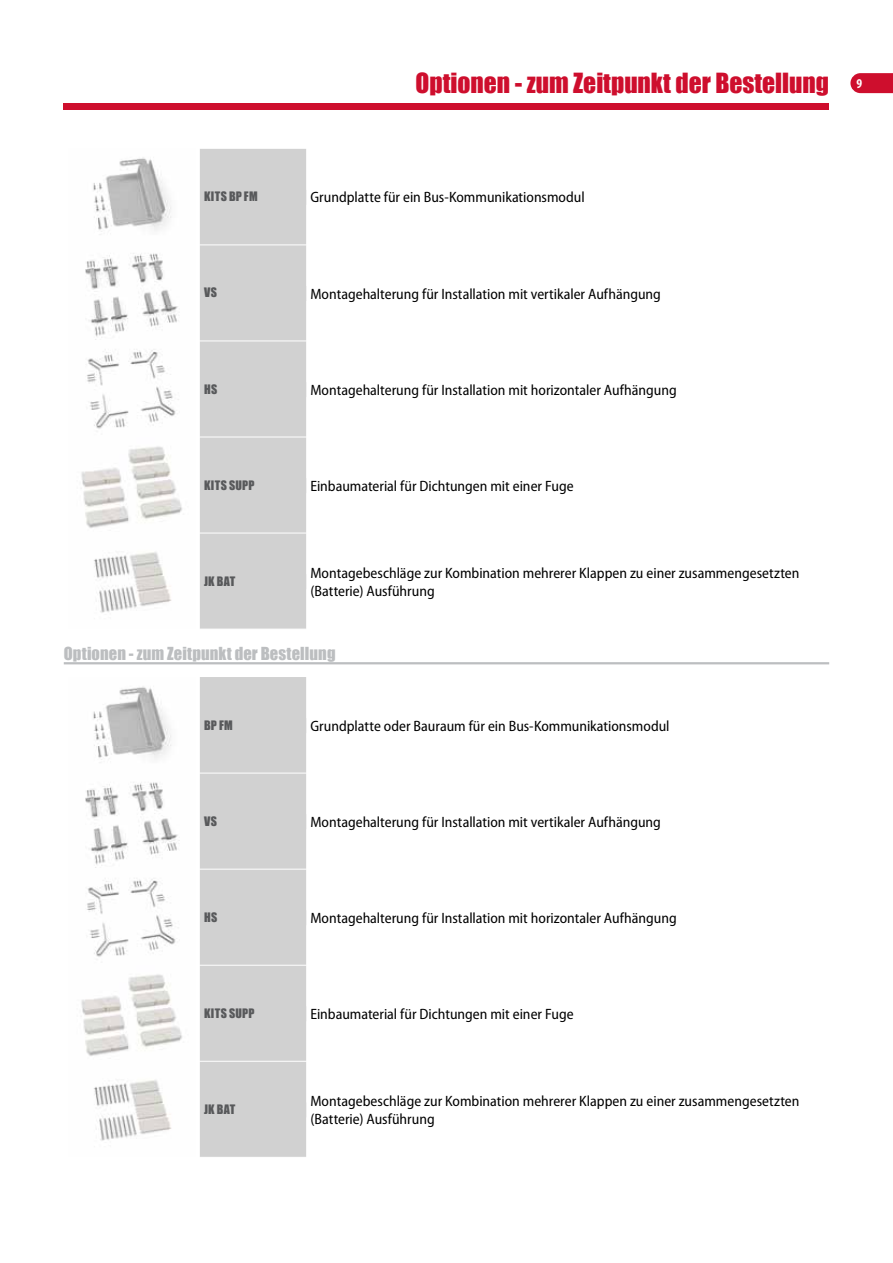
<style>
.page{position:relative;width:893px;height:1263px;background:#fff}
.page>*{position:absolute;margin:0;border:0;box-sizing:border-box;transform-origin:0 0}
.t1{font:25.5px "Impact";color:#ce0e2d}
.t2{font:16.5px "Impact";letter-spacing:.005em;color:#bcbec0}
.t3{font:semi-condensed 15px/18px "Myriad Pro";color:#000}
.t4{font:12px "Impact";letter-spacing:.025em;color:#58595b}
</style>
<div class="page">
<div style="left:64px;top:103px;width:765px;height:6px;background:#ce0e2d"></div>
<svg style="left:850px;top:73px;width:43px;height:20px"></svg>
<hr style="left:64px;top:662px;width:765px;height:2px;background:#bcbec0">
<div style="left:200px;top:149px;width:106px;height:480px;background:#d1d1d1"></div>
<hr style="left:200px;top:244px;width:106px;height:1px;background:#fff">
<hr style="left:200px;top:341px;width:106px;height:1px;background:#fff">
<hr style="left:200px;top:437px;width:106px;height:1px;background:#fff">
<hr style="left:200px;top:533px;width:106px;height:1px;background:#fff">
<img style="left:81px;top:157px;width:101px;height:456px">
<div style="left:204px;top:190px;width:102px;height:15px;background:#d1d1d1"></div>
<div style="left:204px;top:286px;width:102px;height:15px;background:#d1d1d1"></div>
<div style="left:204px;top:382px;width:102px;height:15px;background:#d1d1d1"></div>
<div style="left:204px;top:478px;width:102px;height:15px;background:#d1d1d1"></div>
<div style="left:204px;top:574px;width:102px;height:15px;background:#d1d1d1"></div>
<div style="left:200px;top:677px;width:106px;height:480px;background:#d1d1d1"></div>
<hr style="left:200px;top:773px;width:106px;height:1px;background:#fff">
<hr style="left:200px;top:869px;width:106px;height:1px;background:#fff">
<hr style="left:200px;top:965px;width:106px;height:1px;background:#fff">
<hr style="left:200px;top:1061px;width:106px;height:1px;background:#fff">
<img style="left:81px;top:686px;width:101px;height:455px">
<div style="left:204px;top:718px;width:102px;height:15px;background:#d1d1d1"></div>
<div style="left:204px;top:814px;width:102px;height:15px;background:#d1d1d1"></div>
<div style="left:204px;top:910px;width:102px;height:15px;background:#d1d1d1"></div>
<div style="left:204px;top:1006px;width:102px;height:15px;background:#d1d1d1"></div>
<div style="left:204px;top:1102px;width:102px;height:15px;background:#d1d1d1"></div>
<h1 class="t1" style="left:416px;top:63px;width:448px">Optionen - zum Zeitpunkt der Bestellung <sup>9</sup></h1>
<p class="t4" style="left:204px;top:187px;width:55px">KITS BP FM</p>
<p class="t3" style="left:310px;top:188px;width:276px">Grundplatte für ein Bus-Kommunikationsmodul</p>
<p class="t4" style="left:204px;top:283px;width:14px">VS</p>
<p class="t3" style="left:310px;top:284px;width:352px">Montagehalterung für Installation mit vertikaler Aufhängung</p>
<p class="t4" style="left:204px;top:379px;width:15px">HS</p>
<p class="t3" style="left:310px;top:380px;width:368px">Montagehalterung für Installation mit horizontaler Aufhängung</p>
<p class="t4" style="left:204px;top:476px;width:52px">KITS SUPP</p>
<p class="t3" style="left:310px;top:476px;width:265px">Einbaumaterial für Dichtungen mit einer Fuge</p>
<p class="t4" style="left:204px;top:572px;width:33px">JK BAT</p>
<p class="t3" style="left:310px;top:563px;width:490px">Montagebeschläge zur Kombination mehrerer Klappen zu einer zusammengesetzten (Batterie) Ausführung</p>
<p class="t2" style="left:64px;top:641px;width:273px">Optionen - zum Zeitpunkt der Bestellung</p>
<p class="t4" style="left:204px;top:716px;width:30px">BP FM</p>
<p class="t3" style="left:310px;top:716px;width:361px">Grundplatte oder Bauraum für ein Bus-Kommunikationsmodul</p>
<p class="t4" style="left:204px;top:812px;width:14px">VS</p>
<p class="t3" style="left:310px;top:812px;width:352px">Montagehalterung für Installation mit vertikaler Aufhängung</p>
<p class="t4" style="left:204px;top:908px;width:15px">HS</p>
<p class="t3" style="left:310px;top:908px;width:368px">Montagehalterung für Installation mit horizontaler Aufhängung</p>
<p class="t4" style="left:204px;top:1004px;width:52px">KITS SUPP</p>
<p class="t3" style="left:310px;top:1005px;width:265px">Einbaumaterial für Dichtungen mit einer Fuge</p>
<p class="t4" style="left:204px;top:1100px;width:33px">JK BAT</p>
<p class="t3" style="left:310px;top:1092px;width:490px">Montagebeschläge zur Kombination mehrerer Klappen zu einer zusammengesetzten (Batterie) Ausführung</p>
</div>
